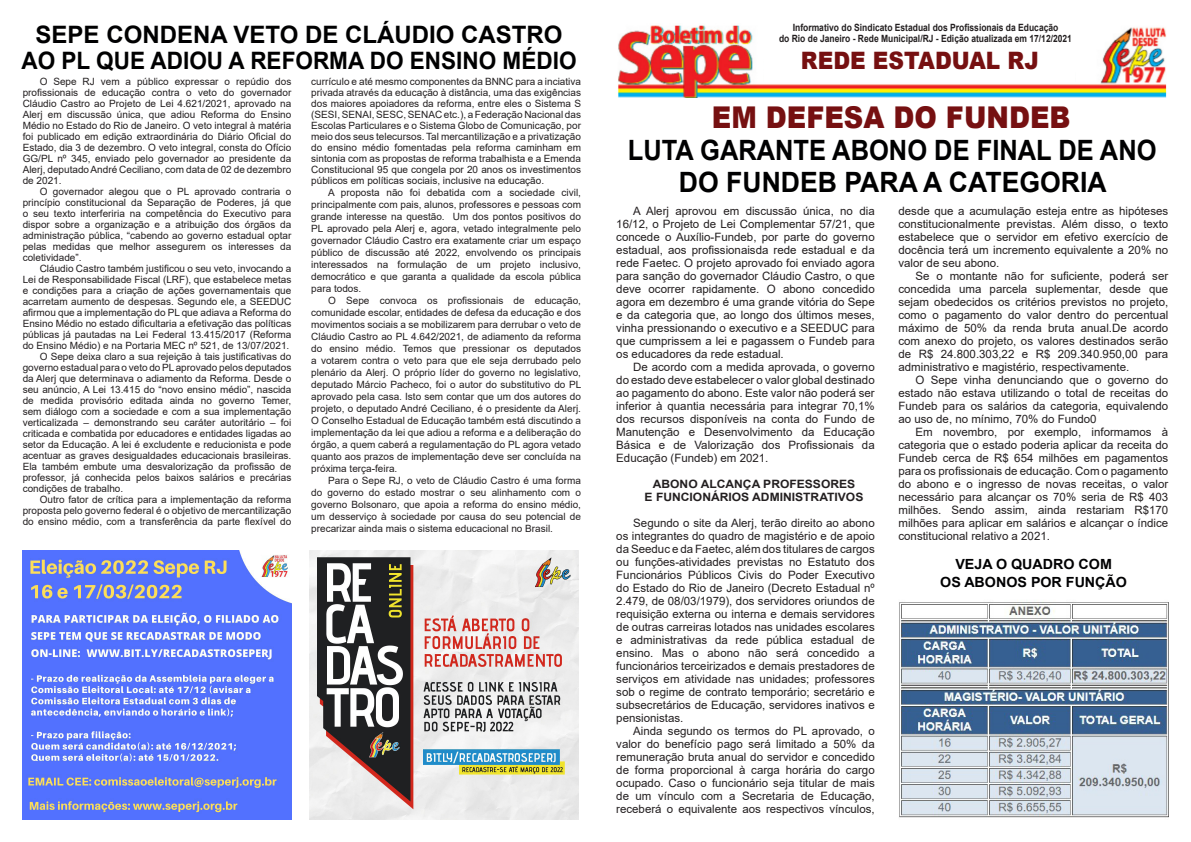
<style>
.page{position:relative;width:1191px;height:842px;background:#fff}
.page>*{position:absolute;margin:0;border:0;box-sizing:border-box;transform-origin:0 0}
.t1{font:900 30px "Arial";color:#761011;scale:.9 1}
.t2{font:700 28px "Arial";color:#000001;scale:.91 1}
.t3{font:700 28px "Arial";color:#000001;scale:.95 1}
.t4{font:700 24px/26px "Arial";color:#000001;text-align:center}
.t5{font:900 24px "Arial";color:#761011;scale:.9 1}
.t6{font:700 14px "Arial";color:#000002}
.t7{font:11.5px/13px "Arial";color:#231f20;text-align:justify}
.t8{font:700 11.5px "Arial";color:#231f20;scale:1.05 1}
.t9{font:10px/11px "Arial";color:#231f20;text-align:justify}
.t10{font:700 10px "Arial";color:#231f20;scale:.85 1}
.t11{font:700 10px "Arial";color:#231f20;scale:.9 1}
</style>
<div class="page">
<img style="left:310px;top:550px;width:269px;height:269px">
<img style="left:618px;top:25px;width:548px;height:73px">
<div style="left:765px;top:23px;width:310px;height:59px;background:#fff"></div>
<img style="left:22px;top:550px;width:269px;height:269px">
<img style="left:899px;top:600px;width:269px;height:218px">
<p class="t4" style="left:21px;top:22px;width:556px">SEPE CONDENA VETO DE CLÁUDIO CASTRO<br>AO PL QUE ADIOU A REFORMA DO ENSINO MÉDIO</p>
<p class="t9" style="left:23px;top:76px;width:270px;text-indent:17px">O Sepe RJ vem a público expressar o repúdio dos profissionais de educação contra o veto do governador Cláudio Castro ao Projeto de Lei 4.621/2021, aprovado na Alerj em discussão única, que adiou Reforma do Ensino Médio no Estado do Rio de Janeiro. O veto integral à matéria foi publicado em edição extraordinária do Diário Oficial do Estado, dia 3 de dezembro. O veto integral, consta do Ofício GG/PL nº 345, enviado pelo governador ao presidente da Alerj, deputado André Ceciliano, com data de 02 de dezembro de 2021.</p>
<p class="t9" style="left:23px;top:186px;width:270px;text-indent:17px">O governador alegou que o PL aprovado contraria o princípio constitucional da Separação de Poderes, já que o seu texto interferiria na competência do Executivo para dispor sobre a organização e a atribuição dos órgãos da administração pública, “cabendo ao governo estadual optar pelas medidas que melhor assegurem os interesses da coletividade”.</p>
<p class="t9" style="left:23px;top:263px;width:270px;text-indent:17px">Cláudio Castro também justificou o seu veto, invocando a Lei de Responsabilidade Fiscal (LRF), que estabelece metas e condições para a criação de ações governamentais que acarretam aumento de despesas. Segundo ele, a SEEDUC afirmou que a implementação do PL que adiava a Reforma do Ensino Médio no estado dificultaria a efetivação das políticas públicas já pautadas na Lei Federal 13.415/2017 (Reforma do Ensino Médio) e na Portaria MEC nº 521, de 13/07/2021.</p>
<p class="t9" style="left:23px;top:351px;width:270px;text-indent:17px">O Sepe deixa claro a sua rejeição à tais justificativas do governo estadual para o veto do PL aprovado pelos deputados da Alerj que determinava o adiamento da Reforma. Desde o seu anúncio, A Lei 13.415 do “novo ensino médio”, nascida de medida provisório editada ainda no governo Temer, sem diálogo com a sociedade e com a sua implementação verticalizada – demonstrando seu caráter autoritário – foi criticada e combatida por educadores e entidades ligadas ao setor da Educação. A lei é excludente e reducionista e pode acentuar as graves desigualdades educacionais brasileiras.<br>Ela também embute uma desvalorização da profissão de professor, já conhecida pelos baixos salários e precárias condições de trabalho.</p>
<p class="t9" style="left:23px;top:494px;width:270px;text-indent:17px">Outro fator de crítica para a implementação da reforma proposta pelo governo federal é o objetivo de mercantilização do ensino médio, com a transferência da parte flexível do</p>
<p class="t9" style="left:311px;top:76px;width:271px">currículo e até mesmo componentes da BNNC para a inciativa privada através da educação à distância, uma das exigências dos maiores apoiadores da reforma, entre eles o Sistema S (SESI, SENAI, SESC, SENAC etc.), a Federação Nacional das Escolas Particulares e o Sistema Globo de Comunicação, por meio dos seus telecursos. Tal mercantilização e a privatização do ensino médio fomentadas pela reforma caminham em sintonia com as propostas de reforma trabalhista e a Emenda Constitucional 95 que congela por 20 anos os investimentos públicos em políticas sociais, inclusive na educação.</p>
<p class="t9" style="left:311px;top:186px;width:271px;line-height:12px;text-indent:17px">A proposta não foi debatida com a sociedade civil, principalmente com pais, alunos, professores e pessoas com grande interesse na questão. Um dos pontos positivos do PL aprovado pela Alerj e, agora, vetado integralmente pelo governador Cláudio Castro era exatamente criar um espaço público de discussão até 2022, envolvendo os principais interessados na formulação de um projeto inclusivo, democrático e que garanta a qualidade da escola pública para todos.</p>
<p class="t9" style="left:311px;top:294px;width:272px;line-height:12px;text-indent:17px">O Sepe convoca os profissionais de educação, comunidade escolar, entidades de defesa da educação e dos movimentos sociais a se mobilizarem para derrubar o veto de Cláudio Castro ao PL 4.642/2021, de adiamento da reforma do ensino médio. Temos que pressionar os deputados a votarem contra o veto para que ele seja derrubado pelo plenário da Alerj. O próprio líder do governo no legislativo, deputado Márcio Pacheco, foi o autor do substitutivo do PL aprovado pela casa. Isto sem contar que um dos autores do projeto, o deputado André Ceciliano, é o presidente da Alerj.<br>O Conselho Estadual de Educação também está discutindo a implementação da lei que adiou a reforma e a deliberação do órgão, a quem caberá a regulamentação do PL agora vetado quanto aos prazos de implementação deve ser concluída na próxima terça-feira.</p>
<p class="t9" style="left:311px;top:474px;width:271px;line-height:12px;text-indent:17px">Para o Sepe RJ, o veto de Cláudio Castro é uma forma do governo do estado mostrar o seu alinhamento com o governo Bolsonaro, que apoia a reforma do ensino médio, um desserviço à sociedade por causa do seu potencial de precarizar ainda mais o sistema educacional no Brasil.</p>
<p class="t11" style="left:792px;top:21px;width:297px">Informativo do Sindicato Estadual dos Profissionais da Educação</p>
<p class="t10" style="left:779px;top:32px;width:346px">do Rio de Janeiro - Rede Municipal/RJ - Edição atualizada em 17/12/2021</p>
<p class="t5" style="left:801px;top:43px;width:266px">REDE ESTADUAL RJ</p>
<p class="t1" style="left:712px;top:96px;width:400px">EM DEFESA DO FUNDEB</p>
<p class="t2" style="left:628px;top:131px;width:582px">LUTA GARANTE ABONO DE FINAL DE ANO</p>
<p class="t3" style="left:679px;top:163px;width:452px">DO FUNDEB PARA A CATEGORIA</p>
<p class="t7" style="left:616px;top:205px;width:260px;text-indent:17px">A Alerj aprovou em discussão única, no dia 16/12, o Projeto de Lei Complementar 57/21, que concede o Auxílio-Fundeb, por parte do governo estadual, aos profissionaisda rede estadual e da rede Faetec. O projeto aprovado foi enviado agora para sanção do governador Cláudio Castro, o que deve ocorrer rapidamente. O abono concedido agora em dezembro é uma grande vitória do Sepe e da categoria que, ao longo dos últimos meses, vinha pressionando o executivo e a SEEDUC para que cumprissem a lei e pagassem o Fundeb para os educadores da rede estadual.</p>
<p class="t7" style="left:616px;top:361px;width:260px;text-indent:17px">De acordo com a medida aprovada, o governo do estado deve estabelecer o valor global destinado ao pagamento do abono. Este valor não poderá ser inferior à quantia necessária para integrar 70,1% dos recursos disponíveis na conta do Fundo de Manutenção e Desenvolvimento da Educação Básica e de Valorização dos Profissionais da Educação (Fundeb) em 2021.</p>
<p class="t8" style="left:653px;top:476px;width:194px">ABONO ALCANÇA PROFESSORES</p>
<p class="t8" style="left:644px;top:489px;width:210px">E FUNCIONÁRIOS ADMINISTRATIVOS</p>
<p class="t7" style="left:616px;top:517px;width:260px;text-indent:17px">Segundo o site da Alerj, terão direito ao abono os integrantes do quadro de magistério e de apoio da Seeduc e da Faetec, além dos titulares de cargos ou funções-atividades previstas no Estatuto dos Funcionários Públicos Civis do Poder Executivo do Estado do Rio de Janeiro (Decreto Estadual nº 2.479, de 08/03/1979), dos servidores oriundos de requisição externa ou interna e demais servidores de outras carreiras lotados nas unidades escolares e administrativas da rede pública estadual de ensino. Mas o abono não será concedido a funcionários terceirizados e demais prestadores de serviços em atividade nas unidades; professores sob o regime de contrato temporário; secretário e subsecretários de Educação, servidores inativos e pensionistas.</p>
<p class="t7" style="left:616px;top:725px;width:260px;text-indent:17px">Ainda segundo os termos do PL aprovado, o valor do benefício pago será limitado a 50% da remuneração bruta anual do servidor e concedido de forma proporcional à carga horária do cargo ocupado. Caso o funcionário seja titular de mais de um vínculo com a Secretaria de Educação, receberá o equivalente aos respectivos vínculos,</p>
<p class="t7" style="left:898px;top:205px;width:271px">desde que a acumulação esteja entre as hipóteses constitucionalmente previstas. Além disso, o texto estabelece que o servidor em efetivo exercício de docência terá um incremento equivalente a 20% no valor de seu abono.</p>
<p class="t7" style="left:898px;top:270px;width:271px;text-indent:17px">Se o montante não for suficiente, poderá ser concedida uma parcela suplementar, desde que sejam obedecidos os critérios previstos no projeto, como o pagamento do valor dentro do percentual máximo de 50% da renda bruta anual.De acordo com anexo do projeto, os valores destinados serão de R$ 24.800.303,22 e R$ 209.340.950,00 para administrativo e magistério, respectivamente.</p>
<p class="t7" style="left:898px;top:374px;width:271px;text-indent:17px">O Sepe vinha denunciando que o governo do estado não estava utilizando o total de receitas do Fundeb para os salários da categoria, equivalendo ao uso de, no mínimo, 70% do Fundo0</p>
<p class="t7" style="left:898px;top:426px;width:271px;text-indent:17px">Em novembro, por exemplo, informamos à categoria que o estado poderia aplicar da receita do Fundeb cerca de R$ 654 milhões em pagamentos para os profissionais de educação. Com o pagamento do abono e o ingresso de novas receitas, o valor necessário para alcançar os 70% seria de R$ 403 milhões. Sendo assim, ainda restariam R$170 milhões para aplicar em salários e alcançar o índice constitucional relativo a 2021.</p>
<p class="t6" style="left:955px;top:554px;width:158px">VEJA O QUADRO COM</p>
<p class="t6" style="left:940px;top:572px;width:188px">OS ABONOS POR FUNÇÃO</p>
</div>
